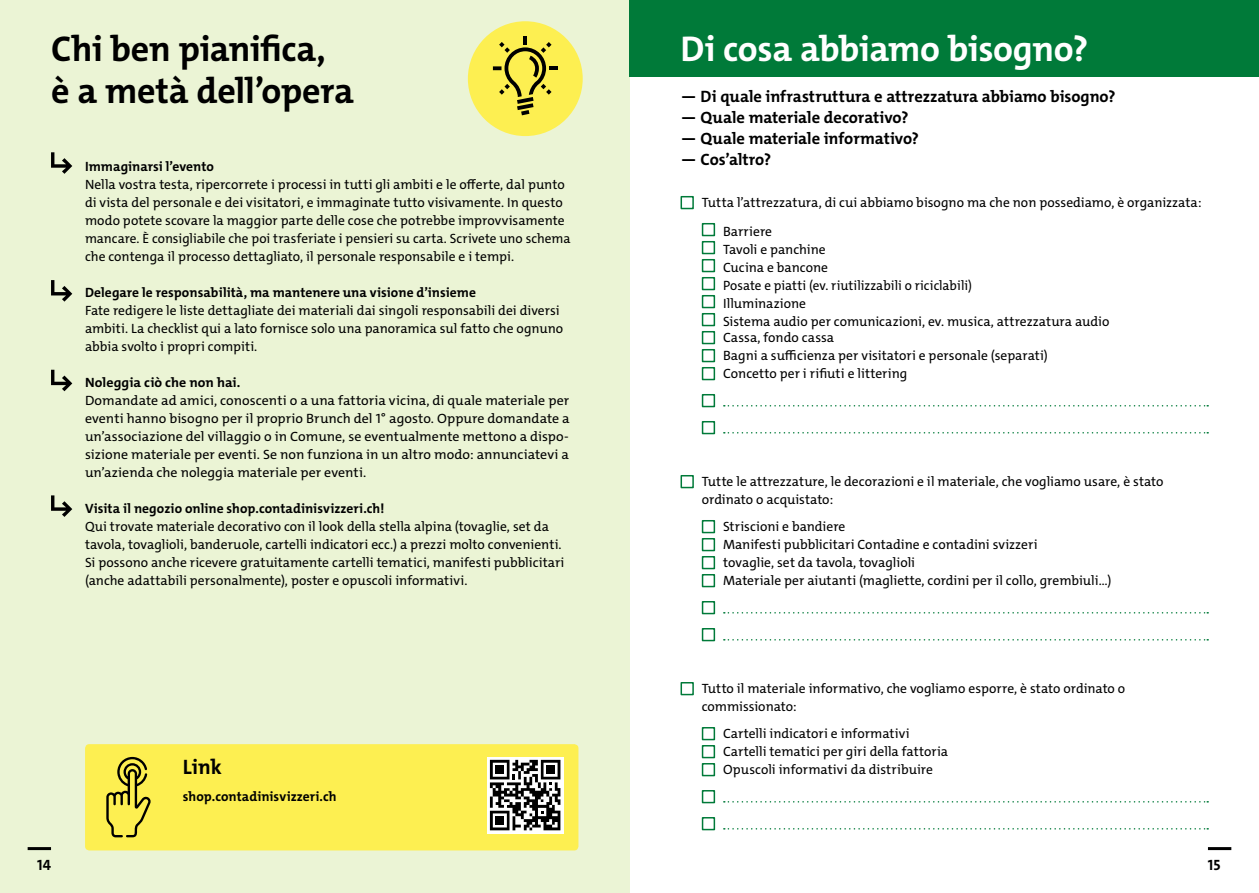
<style>
.page{position:relative;width:1259px;height:893px;background:#fff}
.page>*{position:absolute;margin:0;border:0;box-sizing:border-box;transform-origin:0 0}
.t1{font:700 36px/42px "The Mix";letter-spacing:-.01em;color:#000}
.t2{font:700 36px "The Mix";letter-spacing:-.01em;color:#fff}
.t3{font:700 21px "The Mix";color:#000}
.t4{font:700 16.5px "The Mix";letter-spacing:-.005em;color:#000}
.t5{font:700 15px "The Mix";color:#000}
.t6{font:13.5px/18px "The Mix";color:#000}
.t7{font:700 13.5px "The Mix";letter-spacing:.005em;color:#000}
</style>
<div class="page">
<div style="left:0;top:0;width:629px;height:893px;background:#ebf4d5"></div>
<div style="left:629px;top:0;width:630px;height:77px;background:#007a39"></div>
<div style="left:468px;top:21px;width:115px;height:115px;background:#fdef51;border-radius:50%"></div>
<svg style="left:493px;top:36px;width:64px;height:79px"></svg>
<hr style="left:28px;top:847px;width:23px;height:3px;background:#000">
<hr style="left:1208px;top:847px;width:23px;height:3px;background:#000">
<div style="left:85px;top:744px;width:493px;height:106px;background:#fdef51;border-radius:4px"></div>
<svg style="left:724px;top:405px;width:484px;height:2px"></svg>
<svg style="left:724px;top:432px;width:484px;height:2px"></svg>
<svg style="left:724px;top:612px;width:484px;height:2px"></svg>
<svg style="left:724px;top:639px;width:484px;height:2px"></svg>
<svg style="left:724px;top:801px;width:484px;height:2px"></svg>
<svg style="left:724px;top:828px;width:484px;height:2px"></svg>
<div style="left:680px;top:196px;width:14px;height:13px;border:2px solid #007a39"></div>
<div style="left:702px;top:223px;width:13px;height:13px;border:2px solid #007a39"></div>
<div style="left:702px;top:241px;width:13px;height:13px;border:2px solid #007a39"></div>
<div style="left:702px;top:259px;width:13px;height:13px;border:2px solid #007a39"></div>
<div style="left:702px;top:277px;width:13px;height:13px;border:2px solid #007a39"></div>
<div style="left:702px;top:295px;width:13px;height:13px;border:2px solid #007a39"></div>
<div style="left:702px;top:313px;width:13px;height:13px;border:2px solid #007a39"></div>
<div style="left:702px;top:331px;width:13px;height:13px;border:2px solid #007a39"></div>
<div style="left:702px;top:349px;width:13px;height:13px;border:2px solid #007a39"></div>
<div style="left:702px;top:367px;width:13px;height:13px;border:2px solid #007a39"></div>
<div style="left:702px;top:394px;width:13px;height:13px;border:2px solid #007a39"></div>
<div style="left:702px;top:421px;width:13px;height:13px;border:2px solid #007a39"></div>
<div style="left:680px;top:475px;width:14px;height:13px;border:2px solid #007a39"></div>
<div style="left:702px;top:520px;width:13px;height:13px;border:2px solid #007a39"></div>
<div style="left:702px;top:538px;width:13px;height:13px;border:2px solid #007a39"></div>
<div style="left:702px;top:556px;width:13px;height:13px;border:2px solid #007a39"></div>
<div style="left:702px;top:574px;width:13px;height:13px;border:2px solid #007a39"></div>
<div style="left:702px;top:601px;width:13px;height:13px;border:2px solid #007a39"></div>
<div style="left:702px;top:628px;width:13px;height:13px;border:2px solid #007a39"></div>
<div style="left:680px;top:682px;width:14px;height:13px;border:2px solid #007a39"></div>
<div style="left:702px;top:727px;width:13px;height:13px;border:2px solid #007a39"></div>
<div style="left:702px;top:745px;width:13px;height:13px;border:2px solid #007a39"></div>
<div style="left:702px;top:763px;width:13px;height:13px;border:2px solid #007a39"></div>
<div style="left:702px;top:790px;width:13px;height:13px;border:2px solid #007a39"></div>
<div style="left:702px;top:817px;width:13px;height:13px;border:2px solid #007a39"></div>
<svg style="left:51px;top:152px;width:21px;height:22px"></svg>
<svg style="left:51px;top:280px;width:21px;height:22px"></svg>
<svg style="left:51px;top:370px;width:21px;height:21px"></svg>
<svg style="left:51px;top:495px;width:21px;height:22px"></svg>
<svg style="left:487px;top:757px;width:76px;height:76px"></svg>
<svg style="left:490px;top:760px;width:70px;height:70px;background:#767676"></svg>
<div style="left:496px;top:766px;width:8px;height:8px;background:#000"></div>
<div style="left:496px;top:816px;width:8px;height:9px;background:#000"></div>
<div style="left:546px;top:766px;width:9px;height:8px;background:#000"></div>
<svg style="left:106px;top:757px;width:45px;height:80px"></svg>
<h1 class="t1" style="left:51px;top:28px;width:304px">Chi ben pianifica,<br>è a metà dell’opera</h1>
<p class="t7" style="left:85px;top:158px;width:130px">Immaginarsi l’evento</p>
<p class="t6" style="left:85px;top:176px;width:487px">Nella vostra testa, ripercorrete i processi in tutti gli ambiti e le offerte, dal punto di vista del personale e dei visitatori, e immaginate tutto visivamente. In questo modo potete scovare la maggior parte delle cose che potrebbe improvvisamente mancare. È consigliabile che poi trasferiate i pensieri su carta. Scrivete uno schema che contenga il processo dettagliato, il personale responsabile e i tempi.</p>
<p class="t7" style="left:85px;top:284px;width:392px">Delegare le responsabilità, ma mantenere una visione d’insieme</p>
<p class="t6" style="left:85px;top:302px;width:480px">Fate redigere le liste dettagliate dei materiali dai singoli responsabili dei diversi ambiti. La checklist qui a lato fornisce solo una panoramica sul fatto che ognuno abbia svolto i propri compiti.</p>
<p class="t7" style="left:85px;top:374px;width:157px">Noleggia ciò che non hai.</p>
<p class="t6" style="left:85px;top:392px;width:486px;text-align:justify">Domandate ad amici, conoscenti o a una fattoria vicina, di quale materiale per eventi hanno bisogno per il proprio Brunch del 1° agosto. Oppure domandate a un’associazione del villaggio o in Comune, se eventualmente mettono a dispo&shy;sizione materiale per eventi. Se non funziona in un altro modo: annunciatevi a un’azienda che noleggia materiale per eventi.</p>
<p class="t7" style="left:85px;top:500px;width:301px">Visita il negozio online shop.contadinisvizzeri.ch!</p>
<p class="t6" style="left:85px;top:518px;width:481px">Qui trovate materiale decorativo con il look della stella alpina (tovaglie, set da tavola, tovaglioli, banderuole, cartelli indicatori ecc.) a prezzi molto convenienti.<br>Si possono anche ricevere gratuitamente cartelli tematici, manifesti pubblicitari (anche adattabili personalmente), poster e opuscoli informativi.</p>
<h2 class="t3" style="left:183px;top:753px;width:41px">Link</h2>
<p class="t7" style="left:183px;top:788px;width:155px">shop.contadinisvizzeri.ch</p>
<h1 class="t2" style="left:680px;top:25px;width:409px">Di cosa abbiamo bisogno?</h1>
<p class="t4" style="left:680px;top:86px;width:436px">— Di quale infrastruttura e attrezzatura abbiamo bisogno?</p>
<p class="t4" style="left:680px;top:107px;width:229px">— Quale materiale decorativo?</p>
<p class="t4" style="left:680px;top:128px;width:240px">— Quale materiale informativo?</p>
<p class="t4" style="left:680px;top:149px;width:92px">— Cos’altro?</p>
<p class="t6" style="left:723px;top:188px;width:480px;line-height:29.2px;text-indent:-21px">Tutta l’attrezzatura, di cui abbiamo bisogno ma che non possediamo, è organizzata:<br>Barriere</p>
<p class="t6" style="left:723px;top:241px;width:388px">Tavoli e panchine<br>Cucina e bancone<br>Posate e piatti (ev. riutilizzabili o riciclabili)<br>Illuminazione<br>Sistema audio per comunicazioni, ev. musica, attrezzatura audio</p>
<p class="t6" style="left:723px;top:329px;width:326px">Cassa, fondo cassa<br>Bagni a sufficienza per visitatori e personale (separati)<br>Concetto per i rifiuti e littering</p>
<p class="t6" style="left:702px;top:473px;width:463px">Tutte le attrezzature, le decorazioni e il materiale, che vogliamo usare, è stato ordinato o acquistato:</p>
<p class="t6" style="left:723px;top:518px;width:390px">Striscioni e bandiere<br>Manifesti pubblicitari Contadine e contadini svizzeri<br>tovaglie, set da tavola, tovaglioli<br>Materiale per aiutanti (magliette, cordini per il collo, grembiuli…)</p>
<p class="t6" style="left:702px;top:680px;width:425px">Tutto il materiale informativo, che vogliamo esporre, è stato ordinato o commissionato:</p>
<p class="t6" style="left:723px;top:725px;width:226px">Cartelli indicatori e informativi<br>Cartelli tematici per giri della fattoria<br>Opuscoli informativi da distribuire</p>
<p class="t5" style="left:37px;top:855px;width:15px">14</p>
<p class="t5" style="left:1208px;top:855px;width:14px">15</p>
</div>
